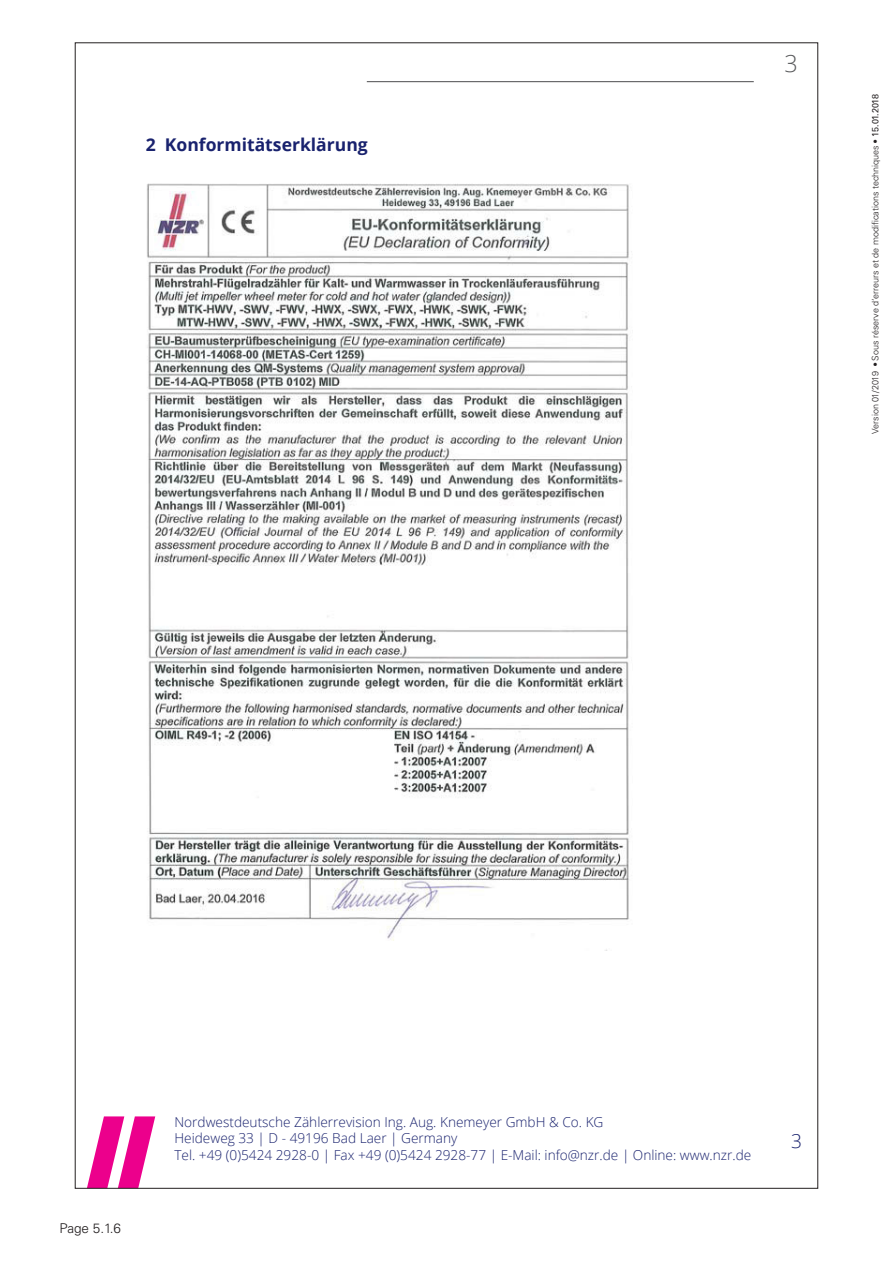
<style>
.page{position:relative;width:893px;height:1263px;background:#fff}
.page>*{position:absolute;margin:0;border:0;box-sizing:border-box;transform-origin:0 0}
.t1{font:300 23.4px "Open Sans";color:#58595b}
.t2{font:300 19.05px "Open Sans";color:#19226e}
.t3{font:700 17.55px "Open Sans";color:#19226e}
.t4{font:300 13.65px/16.4px "Open Sans";color:#19226e}
.t5{font:300 13.5px "Univers LT Pro 45";color:#231f20}
.t6{font:300 9px "Univers LT Pro 45";color:#231f20}
.s1{font-family:"Univers 55 Roman";font-weight:400}
</style>
<div class="page">
<svg style="left:87px;top:1116px;width:68px;height:70px"></svg>
<hr style="left:367px;top:81px;width:387px;height:1px;background:#4c4c4e">
<img style="left:147px;top:183px;width:485px;height:767px">
<p class="t3" style="left:146px;top:133px;width:224px">2 Konformitätserklärung</p>
<p class="t1" style="left:785px;top:47px;width:15px">3</p>
<p class="t6" style="left:870px;top:434px;width:341px;rotate:-90deg">Version 01/2019 <span class="s1">•</span> Sous réserve d‘erreurs et de modifications techniques <span class="s1">• 15.01.2018</span></p>
<p class="t5" style="left:60px;top:1220px;width:63px">Page 5.1.6</p>
<p class="t4" style="left:174px;top:1113px;width:578px">Nordwestdeutsche Zählerrevision Ing. Aug. Knemeyer GmbH &amp; Co. KG<br>Heideweg 33 | D - 49196 Bad Laer | Germany<br>Tel. +49 (0)5424 2928-0 | Fax +49 (0)5424 2928-77 | E-Mail: info@nzr.de | Online: www.nzr.de</p>
<p class="t2" style="left:791px;top:1128px;width:12px">3</p>
</div>
